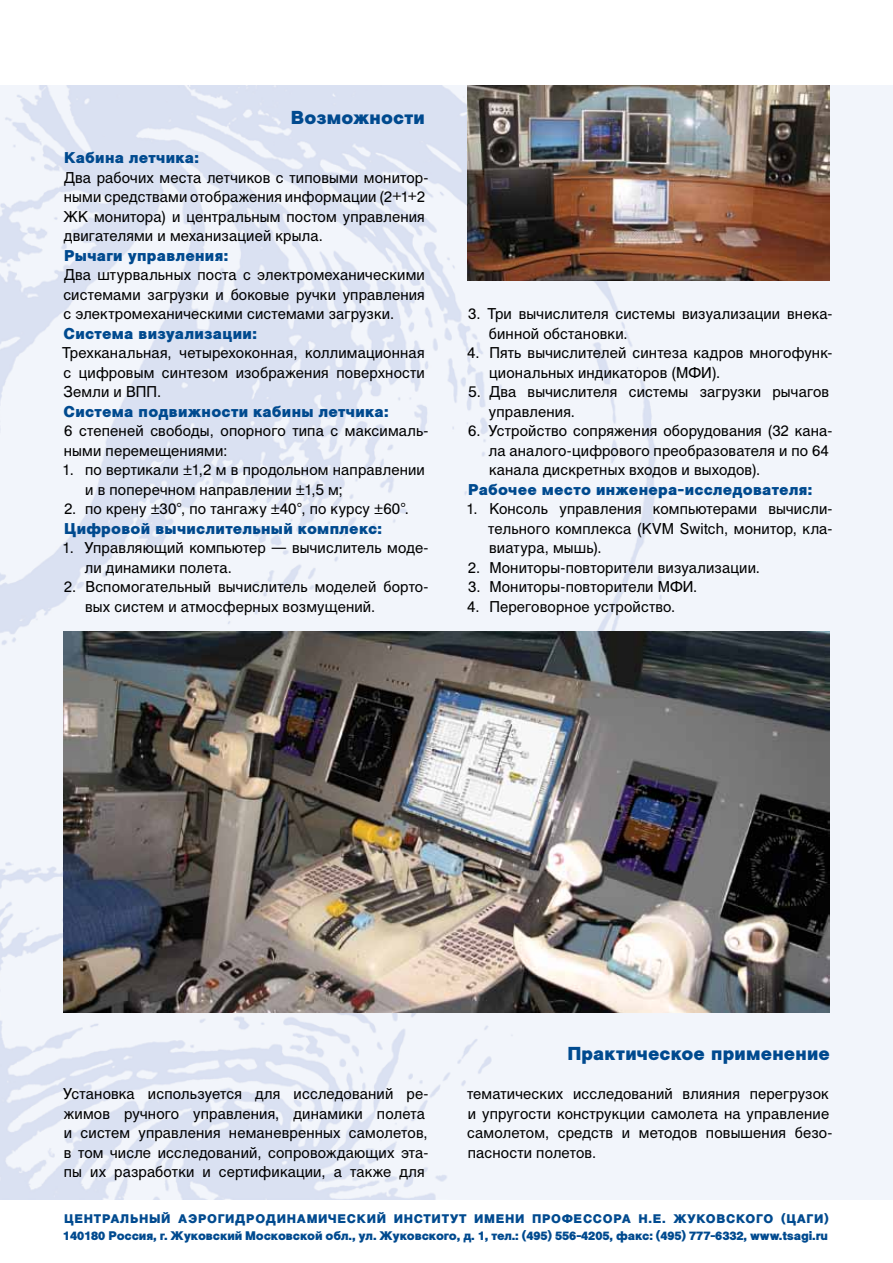
<style>
.page{position:relative;width:893px;height:1263px;background:#fff}
.page>*{position:absolute;margin:0;border:0;box-sizing:border-box;transform-origin:0 0}
.t1{font:700 18px "Cyrvetica Extra";letter-spacing:.01em;color:#004a8f}
.t2{font:15px/19.5px "Cyrvetica";letter-spacing:.01em;color:#000}
.t3{font:700 15px "Cyrvetica Extra";letter-spacing:.015em;color:#004a8f}
.t4{font:700 12px/16.5px "Cyrvetica Extra";letter-spacing:-.01em;color:#004a8f}
</style>
<div class="page">
<img style="left:0;top:85px;width:893px;height:1114px">
<img style="left:468px;top:85px;width:361px;height:195px">
<img style="left:64px;top:631px;width:765px;height:381px">
<p class="t1" style="left:291px;top:107px;width:135px">Возможности</p>
<p class="t3" style="left:64px;top:149px;width:136px">Кабина летчика:</p>
<p class="t2" style="left:63px;top:168px;width:367px">Два рабочих места летчиков с типовыми монитор‑ ными средствами отображения информации (2+1+2<br>ЖК монитора) и центральным постом управления двигателями и механизацией крыла.</p>
<p class="t3" style="left:64px;top:246px;width:165px">Рычаги управления:</p>
<p class="t2" style="left:63px;top:265px;width:363px;text-align:justify">Два штурвальных поста с электромеханическими системами загрузки и боковые ручки управления с электромеханическими системами загрузки.</p>
<p class="t3" style="left:63px;top:324px;width:195px">Система визуализации:</p>
<p class="t2" style="left:62px;top:343px;width:364px;text-align:justify">Трехканальная, четырехоконная, коллимационная с цифровым синтезом изображения поверхности Земли и ВПП.</p>
<p class="t3" style="left:63px;top:402px;width:327px">Система подвижности кабины летчика:</p>
<p class="t2" style="left:64px;top:421px;width:366px">6 степеней свободы, опорного типа с максималь‑ ными перемещениями:</p>
<p class="t2" style="left:85px;top:460px;width:341px;text-indent:-23px">1. по вертикали ±1,2 м в продольном направлении и в поперечном направлении ±1,5 м;</p>
<p class="t2" style="left:64px;top:499px;width:347px">2. по крену ±30°, по тангажу ±40°, по курсу ±60°.</p>
<p class="t3" style="left:64px;top:519px;width:319px">Цифровой вычислительный комплекс:</p>
<p class="t2" style="left:85px;top:538px;width:345px;text-indent:-23px">1. Управляющий компьютер — вычислитель моде‑ ли динамики полета.</p>
<p class="t2" style="left:85px;top:577px;width:345px;text-indent:-21px">2. Вспомогательный вычислитель моделей борто‑ вых систем и атмосферных возмущений.</p>
<p class="t2" style="left:489px;top:304px;width:345px;text-indent:-21px">3. Три вычислителя системы визуализации внека‑ бинной обстановки.</p>
<p class="t2" style="left:489px;top:343px;width:345px;text-indent:-22px">4. Пять вычислителей синтеза кадров многофунк‑ циональных индикаторов (МФИ).</p>
<p class="t2" style="left:489px;top:382px;width:342px;text-indent:-20px">5. Два вычислителя системы загрузки рычагов управления.</p>
<p class="t2" style="left:489px;top:421px;width:345px;text-indent:-21px">6. Устройство сопряжения оборудования (32 кана‑ ла аналого-цифрового преобразователя и по 64 канала дискретных входов и выходов).</p>
<p class="t3" style="left:468px;top:480px;width:346px">Рабочее место инженера-исследователя:</p>
<p class="t2" style="left:488px;top:499px;width:346px;text-align:justify;text-indent:-22px">1. Консоль управления компьютерами вычисли‑ тельного комплекса (KVM Switch, монитор, кла‑ виатура, мышь).</p>
<p class="t2" style="left:468px;top:558px;width:294px">2. Мониторы-повторители визуализации.</p>
<p class="t2" style="left:468px;top:577px;width:231px">3. Мониторы-повторители МФИ.</p>
<p class="t2" style="left:467px;top:597px;width:210px">4. Переговорное устройство.</p>
<p class="t1" style="left:567px;top:1043px;width:264px">Практическое применение</p>
<p class="t2" style="left:63px;top:1084px;width:367px">Установка используется для исследований ре‑ жимов ручного управления, динамики полета и систем управления неманевренных самолетов, в том числе исследований, сопровождающих эта‑ пы их разработки и сертификации, а также для</p>
<p class="t2" style="left:467px;top:1084px;width:366px">тематических исследований влияния перегрузок и упругости конструкции самолета на управление самолетом, средств и методов повышения безо&shy;пасности полетов.</p>
<p class="t4" style="left:63px;top:1210px;width:767px">ЦЕНТРАЛЬНЫЙ АЭРОГИДРОДИНАМИЧЕСКИЙ ИНСТИТУТ ИМЕНИ ПРОФЕССОРА Н.Е. ЖУКОВСКОГО (ЦАГИ)<br>140180 Россия, г. Жуковский Московской обл., ул. Жуковского, д. 1, тел.: (495) 556-4205, факс: (495) 777-6332, www.tsagi.ru</p>
</div>
